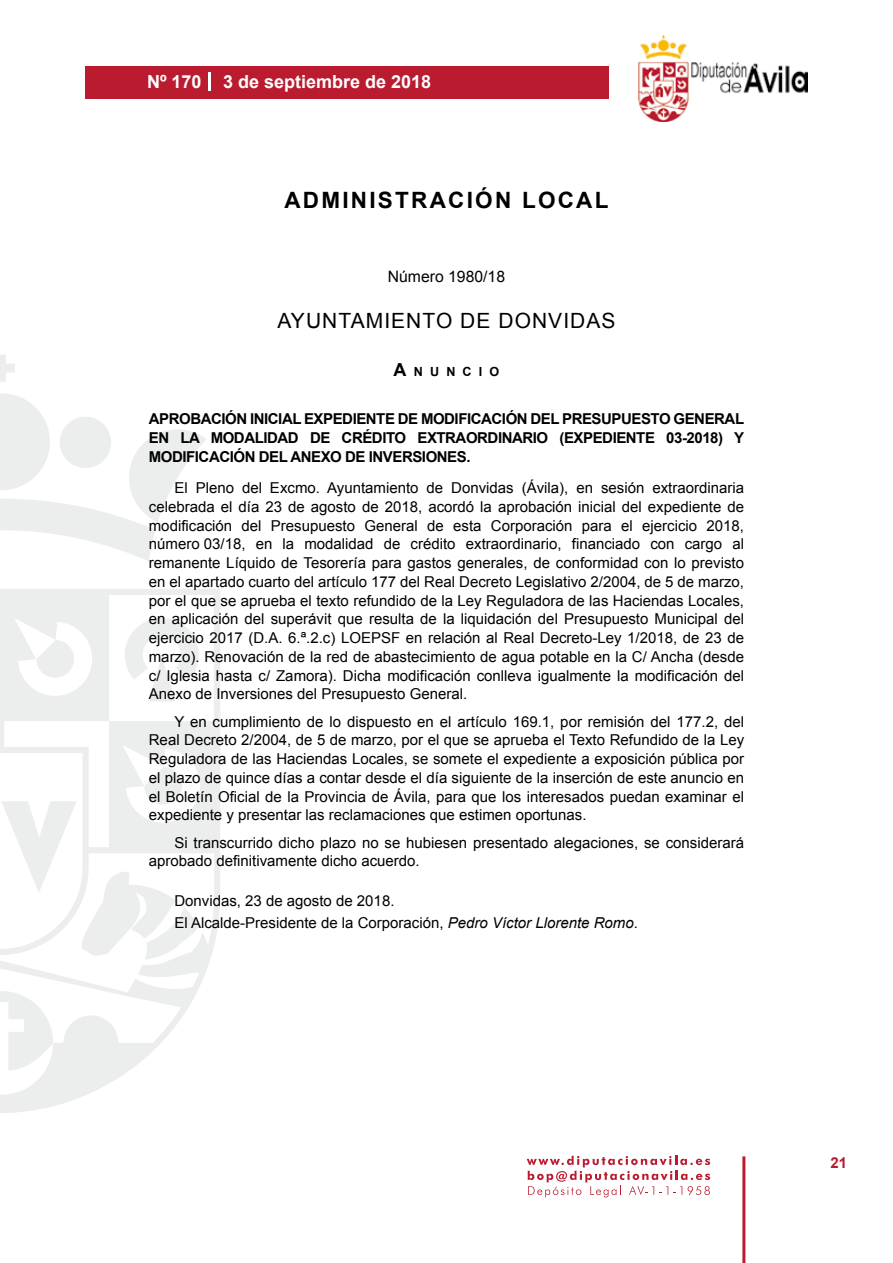
<style>
.page{position:relative;width:893px;height:1263px;background:#fff}
.page>*{position:absolute;margin:0;border:0;box-sizing:border-box;transform-origin:0 0}
.t1{font:700 22.5px "Arial";letter-spacing:.1em;color:#000}
.t2{font:21px "Arial";letter-spacing:.05em;color:#000}
.t3{font:700 18px "Arial";color:#fff}
.t4{font:15.75px "Arial";color:#000}
.t5{font:15px/18.8px "Arial";color:#000;text-align:justify}
.t6{font:700 15px/18.8px "Arial";letter-spacing:-.03em;color:#000;text-align:justify}
.t7{font:700 15px "Arial";color:#ba1b2f}
.t8{font:700 12.6px "Arial";letter-spacing:.57em;color:#000}
.s1{font-size:18px}
.s2{font-style:italic}
</style>
<div class="page">
<svg style="left:527px;top:1156px;width:183px;height:41px"></svg>
<div style="left:85px;top:66px;width:523px;height:33px;background:#ba1b2f"></div>
<img style="left:638px;top:36px;width:170px;height:86px">
<hr style="left:742px;top:1156px;width:3px;height:107px;background:#ba1b2f">
<svg style="left:208px;top:72px;width:2px;height:18px"></svg>
<svg style="left:0;top:355px;width:15px;height:27px"></svg>
<svg style="left:0;top:393px;width:206px;height:168px"></svg>
<svg style="left:0;top:589px;width:220px;height:524px"></svg>
<svg style="left:36px;top:640px;width:40px;height:40px"></svg>
<svg style="left:125px;top:618px;width:74px;height:83px"></svg>
<svg style="left:0;top:991px;width:53px;height:79px"></svg>
<svg style="left:1px;top:767px;width:198px;height:192px"></svg>
<p class="t3" style="left:147px;top:69px;width:286px">Nº 170 3 de septiembre de 2018</p>
<h1 class="t1" style="left:284px;top:185px;width:325px">ADMINISTRACIÓN LOCAL</h1>
<p class="t4" style="left:388px;top:266px;width:119px">Número 1980/18</p>
<h2 class="t2" style="left:277px;top:307px;width:340px">AYUNTAMIENTO DE DONVIDAS</h2>
<p class="t8" style="left:394px;top:363px;width:107px"><span class="s1">A</span>NUNCIO</p>
<p class="t6" style="left:149px;top:410px;width:597px">APROBACIÓN INICIAL EXPEDIENTE DE MODIFICACIÓN DEL PRESUPUESTO GENERAL EN LA MODALIDAD DE CRÉDITO EXTRAORDINARIO (EXPEDIENTE 03-2018) Y MODIFICACIÓN DEL ANEXO DE INVERSIONES.</p>
<p class="t5" style="left:149px;top:478px;width:597px;text-indent:26px">El Pleno del Excmo. Ayuntamiento de Donvidas (Ávila), en sesión extraordinaria celebrada el día 23 de agosto de 2018, acordó la aprobación inicial del expediente de modificación del Presupuesto General de esta Corporación para el ejercicio 2018, número 03/18, en la modalidad de crédito extraordinario, financiado con cargo al remanente Líquido de Tesorería para gastos generales, de conformidad con lo previsto en el apartado cuarto del artículo 177 del Real Decreto Legislativo 2/2004, de 5 de marzo, por el que se aprueba el texto refundido de la Ley Reguladora de las Haciendas Locales, en aplicación del superávit que resulta de la liquidación del Presupuesto Municipal del ejercicio 2017 (D.A. 6.ª.2.c) LOEPSF en relación al Real Decreto-Ley 1/2018, de 23 de marzo). Renovación de la red de abastecimiento de agua potable en la C/ Ancha (desde c/ Iglesia hasta c/ Zamora). Dicha modificación conlleva igualmente la modificación del Anexo de Inversiones del Presupuesto General.</p>
<p class="t5" style="left:149px;top:712px;width:597px;text-indent:26px">Y en cumplimiento de lo dispuesto en el artículo 169.1, por remisión del 177.2, del Real Decreto 2/2004, de 5 de marzo, por el que se aprueba el Texto Refundido de la Ley Reguladora de las Haciendas Locales, se somete el expediente a exposición pública por el plazo de quince días a contar desde el día siguiente de la inserción de este anuncio en el Boletín Oficial de la Provincia de Ávila, para que los interesados puedan examinar el expediente y presentar las reclamaciones que estimen oportunas.</p>
<p class="t5" style="left:149px;top:833px;width:597px;text-indent:26px">Si transcurrido dicho plazo no se hubiesen presentado alegaciones, se considerará aprobado definitivamente dicho acuerdo.</p>
<p class="t5" style="left:174px;top:889px;width:465px;line-height:22.2px">Donvidas, 23 de agosto de 2018.<br>El Alcalde-Presidente de la Corporación, <span class="s2">Pedro Víctor Llorente Romo</span>.</p>
<p class="t7" style="left:831px;top:1153px;width:18px">21</p>
</div>
